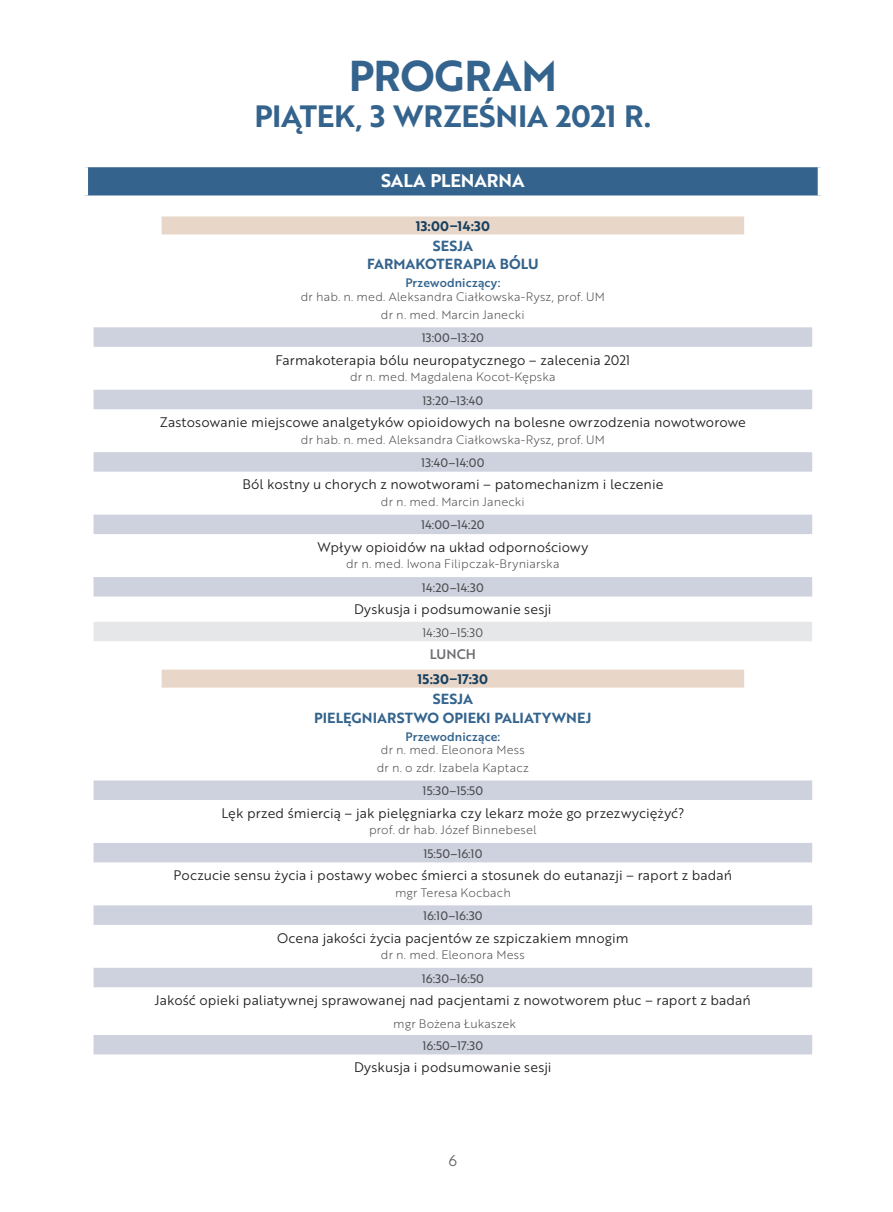
<style>
.page{position:relative;width:893px;height:1212px;background:#fff}
.page>*{position:absolute;margin:0;border:0;box-sizing:border-box;transform-origin:0 0}
.t1{font:42px "Brother 1816 Bold";letter-spacing:-.005em;color:#34648d}
.t2{font:30px "Brother 1816 Bold";letter-spacing:-.02em;color:#34648d}
.t3{font:18px "Brother 1816 Bold";color:#fff}
.t4{font:15px "Brother 1816 Book";color:#636366}
.t5{font:14.25px/18.5px "Brother 1816 Bold";letter-spacing:.005em;color:#34648d;text-align:center}
.t6{font:13.5px "Brother 1816 Book";letter-spacing:.005em;color:#231f20}
.t7{font:13.5px "Brother 1816 Bold";letter-spacing:.015em;color:#16405f}
.t8{font:13.5px "Brother 1816 Medium";color:#6c6d70}
.t9{font:12px/17.7px "Brother 1816 Light";letter-spacing:.015em;color:#4b4c4d;text-align:center}
.t10{font:12px "Brother 1816 Regular";letter-spacing:.005em;color:#4b4c4d}
.t11{font:12px "Brother 1816 Medium";letter-spacing:.01em;color:#34648d}
.t12{font:12px "Brother 1816 Book";letter-spacing:.01em;color:#4b4c4d}
</style>
<div class="page">
<div style="left:85px;top:166px;width:736px;height:30px;background:#34648d"></div>
<div style="left:818px;top:167px;width:6px;height:28px;background:#fff"></div>
<hr style="left:82px;top:166px;width:742px;height:1px;background:#fff">
<hr style="left:82px;top:195px;width:742px;height:2px;background:#fff">
<div style="left:82px;top:167px;width:6px;height:28px;background:#fff"></div>
<div style="left:162px;top:216px;width:582px;height:18px;background:#e8d6c8"></div>
<div style="left:94px;top:327px;width:718px;height:20px;background:#ced2df"></div>
<div style="left:94px;top:390px;width:718px;height:19px;background:#ced2df"></div>
<div style="left:94px;top:452px;width:718px;height:20px;background:#ced2df"></div>
<div style="left:94px;top:515px;width:718px;height:19px;background:#ced2df"></div>
<div style="left:94px;top:577px;width:718px;height:19px;background:#ced2df"></div>
<div style="left:94px;top:622px;width:718px;height:19px;background:#e6e7e9"></div>
<div style="left:162px;top:670px;width:582px;height:18px;background:#e8d6c8"></div>
<div style="left:94px;top:780px;width:718px;height:20px;background:#ced2df"></div>
<div style="left:94px;top:843px;width:718px;height:19px;background:#ced2df"></div>
<div style="left:94px;top:905px;width:718px;height:20px;background:#ced2df"></div>
<div style="left:94px;top:968px;width:718px;height:19px;background:#ced2df"></div>
<div style="left:94px;top:1035px;width:718px;height:19px;background:#ced2df"></div>
<h1 class="t1" style="left:349px;top:44px;width:203px">PROGRAM</h1>
<h2 class="t2" style="left:254px;top:93px;width:65px">PI ĄTEK</h2>
<h2 class="t2" style="left:356px;top:93px;width:58px">, 3 WRZEŚNIA</h2>
<h2 class="t2" style="left:556px;top:93px;width:97px">2021 R.</h2>
<h3 class="t3" style="left:381px;top:167px;width:23px">SALA</h3>
<h3 class="t3" style="left:430px;top:167px;width:24px">PLENARNA</h3>
<p class="t7" style="left:416px;top:216px;width:76px">13:00–14:30</p>
<p class="t5" style="left:367px;top:236px;width:173px">SESJA<br>FARMAKOTERAPIA BÓLU</p>
<p class="t11" style="left:405px;top:274px;width:97px">Przewodniczący:</p>
<p class="t9" style="left:301px;top:287px;width:305px">dr hab. n. med. Aleksandra Ciałkowska-Rysz, prof. UM dr n. med. Marcin Janecki</p>
<p class="t10" style="left:422px;top:329px;width:64px">13:00–13:20</p>
<p class="t6" style="left:275px;top:350px;width:356px">Farmakoterapia bólu neuropatycznego – zalecenia 2021</p>
<p class="t9" style="left:350px;top:367px;width:207px">dr n. med. Magdalena Kocot-Kępska</p>
<p class="t10" style="left:422px;top:391px;width:62px">13:20–13:40</p>
<p class="t6" style="left:160px;top:412px;width:588px">Zastosowanie miejscowe analgetyków opioidowych na bolesne owrzodzenia nowotworowe</p>
<p class="t9" style="left:301px;top:430px;width:305px">dr hab. n. med. Aleksandra Ciałkowska-Rysz, prof. UM</p>
<p class="t10" style="left:421px;top:454px;width:65px">13:40–14:00</p>
<p class="t6" style="left:242px;top:475px;width:423px">Ból kostny u chorych z nowotworami – patomechanizm i leczenie</p>
<p class="t9" style="left:381px;top:492px;width:145px">dr n. med. Marcin Janecki</p>
<p class="t10" style="left:421px;top:516px;width:65px">14:00–14:20</p>
<p class="t6" style="left:317px;top:537px;width:273px">Wpływ opioidów na układ odpornościowy</p>
<p class="t9" style="left:346px;top:555px;width:215px">dr n. med. Iwona Filipczak-Bryniarska</p>
<p class="t10" style="left:422px;top:579px;width:63px">14:20–14:30</p>
<p class="t6" style="left:354px;top:599px;width:199px">Dyskusja i podsumowanie sesji</p>
<p class="t12" style="left:422px;top:623px;width:62px">14:30–15:30</p>
<p class="t8" style="left:430px;top:644px;width:48px">lunch</p>
<p class="t7" style="left:418px;top:669px;width:72px">15:30–17:30</p>
<p class="t5" style="left:314px;top:689px;width:277px">SESJA<br>PIELĘGNIARSTWO OPIEKI PALIATYWNEJ</p>
<p class="t11" style="left:405px;top:727px;width:96px">Przewodniczące:</p>
<p class="t9" style="left:377px;top:740px;width:153px">dr n. med. Eleonora Mess dr n. o zdr. Izabela Kaptacz</p>
<p class="t10" style="left:422px;top:782px;width:62px">15:30–15:50</p>
<p class="t6" style="left:221px;top:803px;width:464px">Lęk przed śmiercią – jak pielęgniarka czy lekarz może go przezwyciężyć?</p>
<p class="t9" style="left:369px;top:820px;width:169px">prof. dr hab. Józef Binnebesel</p>
<p class="t10" style="left:423px;top:844px;width:61px">15:50–16:10</p>
<p class="t6" style="left:174px;top:865px;width:560px">Poczucie sensu życia i postawy wobec śmierci a stosunek do eutanazji – raport z badań</p>
<p class="t9" style="left:395px;top:883px;width:117px">mgr Teresa Kocbach</p>
<p class="t10" style="left:423px;top:907px;width:61px">16:10–16:30</p>
<p class="t6" style="left:277px;top:928px;width:353px">Ocena jakości życia pacjentów ze szpiczakiem mnogim</p>
<p class="t9" style="left:381px;top:945px;width:145px">dr n. med. Eleonora Mess</p>
<p class="t10" style="left:422px;top:969px;width:64px">16:30–16:50</p>
<p class="t6" style="left:155px;top:990px;width:597px">Jakość opieki paliatywnej sprawowanej nad pacjentami z nowotworem płuc – raport z badań</p>
<p class="t9" style="left:393px;top:1014px;width:124px">mgr Bożena Łukaszek</p>
<p class="t10" style="left:422px;top:1036px;width:62px">16:50–17:30</p>
<p class="t6" style="left:354px;top:1057px;width:199px">Dyskusja i podsumowanie sesji</p>
<p class="t4" style="left:448px;top:1150px;width:10px">6</p>
</div>
